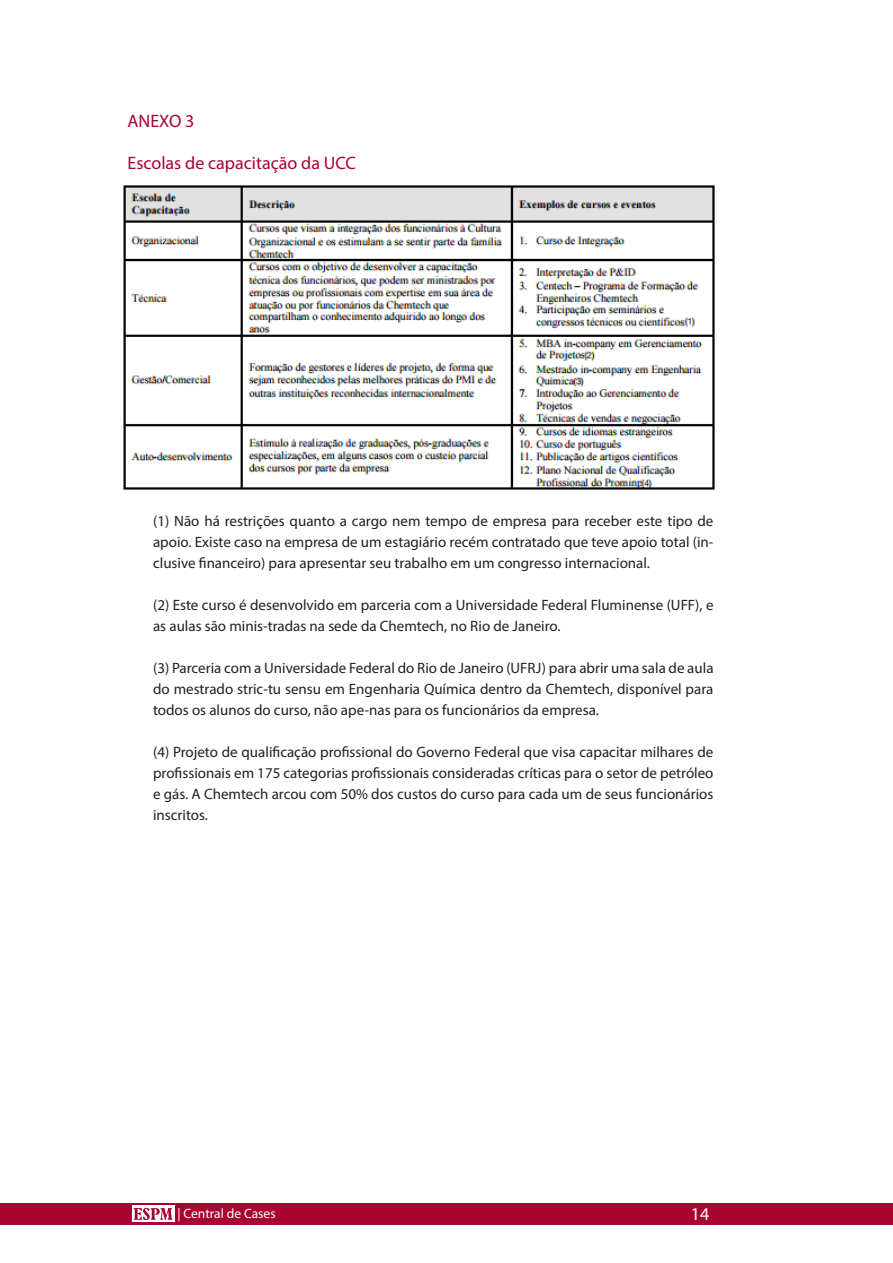
<style>
.page{position:relative;width:893px;height:1263px;background:#fff}
.page>*{position:absolute;margin:0;border:0;box-sizing:border-box;transform-origin:0 0}
.subtitulo_textocorri{font:18px "Myriad Pro";color:#a90332}
.t1{font:18px "Myriad Pro";color:#fff}
.corpotexto{font:15px/21px "Myriad Pro";color:#231f20;text-align:justify}
.t2{font:13.5px "Myriad Pro";color:#fff}
</style>
<div class="page">
<div style="left:0;top:1203px;width:893px;height:22px;background:#a90332"></div>
<div style="left:132px;top:1206px;width:42px;height:16px;background:#fff"></div>
<svg style="left:134px;top:1208px;width:38px;height:12px"></svg>
<img style="left:123px;top:185px;width:592px;height:305px">
<p class="subtitulo_textocorri" style="left:128px;top:110px;width:68px">ANEXO 3</p>
<p class="subtitulo_textocorri" style="left:128px;top:152px;width:230px">Escolas de capacitação da UCC</p>
<p class="corpotexto" style="left:153px;top:511px;width:562px">(1) Não há restrições quanto a cargo nem tempo de empresa para receber este tipo de apoio. Existe caso na empresa de um estagiário recém contratado que teve apoio total (in&shy;clusive financeiro) para apresentar seu trabalho em um congresso internacional.</p>
<p class="corpotexto" style="left:153px;top:595px;width:562px">(2) Este curso é desenvolvido em parceria com a Universidade Federal Fluminense (UFF), e as aulas são minis-tradas na sede da Chemtech, no Rio de Janeiro.</p>
<p class="corpotexto" style="left:153px;top:658px;width:562px">(3) Parceria com a Universidade Federal do Rio de Janeiro (UFRJ) para abrir uma sala de aula do mestrado stric-tu sensu em Engenharia Química dentro da Chemtech, disponível para todos os alunos do curso, não ape-nas para os funcionários da empresa.</p>
<p class="corpotexto" style="left:153px;top:742px;width:562px">(4) Projeto de qualificação profissional do Governo Federal que visa capacitar milhares de profissionais em 175 categorias profissionais consideradas críticas para o setor de petróleo e gás. A Chemtech arcou com 50% dos custos do curso para cada um de seus funcionários inscritos.</p>
<p class="t2" style="left:177px;top:1205px;width:100px">| Central de Cases</p>
<p class="t1" style="left:691px;top:1203px;width:20px">14</p>
</div>
